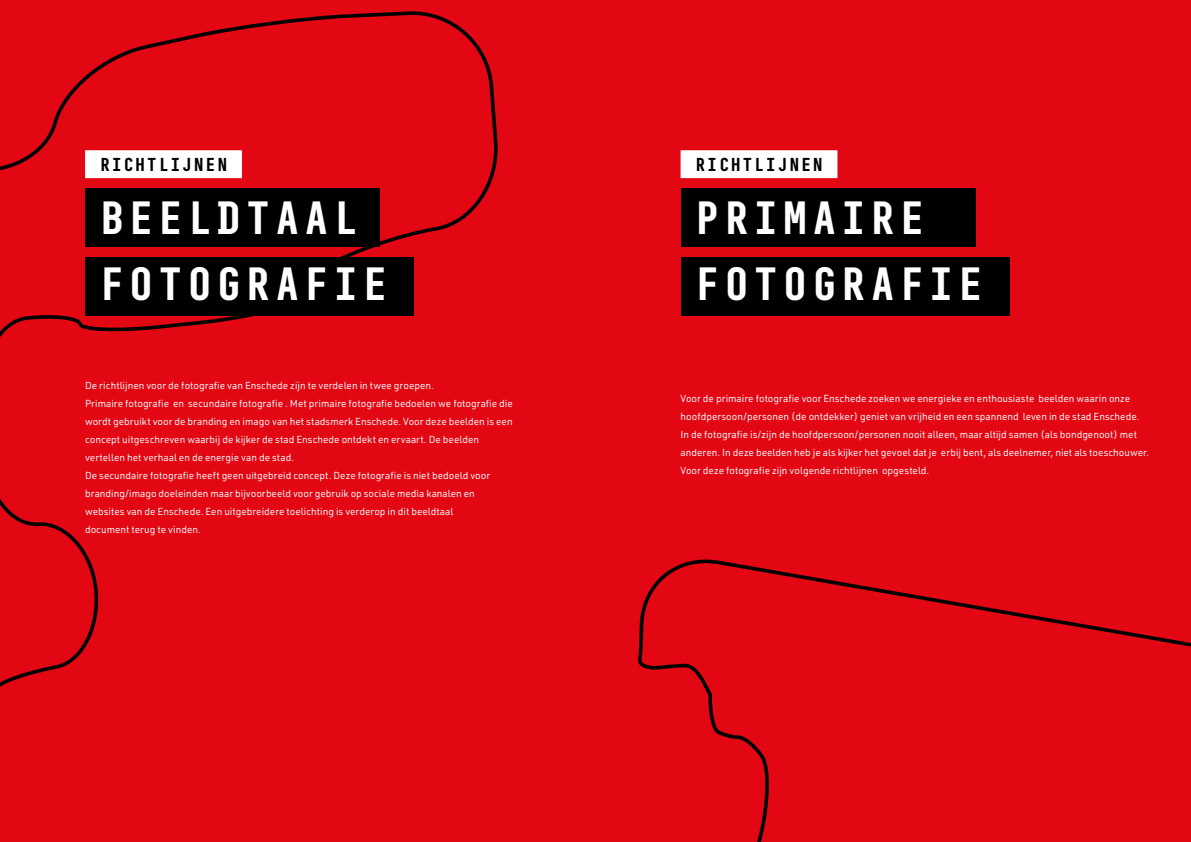
<style>
.page{position:relative;width:1191px;height:842px;background:#fff}
.page>*{position:absolute;margin:0;border:0;box-sizing:border-box;transform-origin:0 0}
.t1{font:700 42.3px "BC Sklonar";letter-spacing:.14em;color:#fff}
.t2{font:700 17px "BC Sklonar";letter-spacing:.14em;color:#000}
.t3{font:10px/18px "URWDIN";color:#fff}
</style>
<div class="page">
<div style="left:586px;top:0;width:605px;height:842px;background:#e30613"></div>
<div style="left:0;top:0;width:595px;height:842px;background:#e30613"></div>
<svg style="left:0;top:11px;width:498px;height:676px"></svg>
<svg style="left:638px;top:559px;width:553px;height:283px"></svg>
<div style="left:85px;top:150px;width:157px;height:28px;background:#fff"></div>
<div style="left:680px;top:150px;width:157px;height:28px;background:#fff"></div>
<div style="left:85px;top:188px;width:295px;height:59px;background:#000"></div>
<div style="left:680px;top:188px;width:295px;height:59px;background:#000"></div>
<div style="left:85px;top:257px;width:329px;height:58px;background:#000"></div>
<div style="left:680px;top:257px;width:329px;height:58px;background:#000"></div>
<h2 class="t2" style="left:100px;top:154px;width:128px">RICHTLIJNEN</h2>
<h2 class="t2" style="left:696px;top:154px;width:128px">RICHTLIJNEN</h2>
<h1 class="t1" style="left:100px;top:191px;width:258px">BEELDTAAL</h1>
<h1 class="t1" style="left:696px;top:191px;width:229px">PRIMAIRE</h1>
<h1 class="t1" style="left:100px;top:258px;width:288px">FOTOGRAFIE</h1>
<h1 class="t1" style="left:696px;top:258px;width:288px">FOTOGRAFIE</h1>
<p class="t3" style="left:85px;top:376px;width:429px">De richtlijnen voor de fotografie van Enschede zijn te verdelen in twee groepen.<br>Primaire fotografieЀ en secundaire fotografieЀ. Met primaire fotografie bedoelen we fotografie die wordt gebruikt voor de branding en imago van het stadsmerk Enschede. Voor deze beelden is een concept uitgeschreven waarbij de kijker de stad Enschede ontdekt en ervaart. De beelden vertellen het verhaal en de energie van de stad.<br>De secundaire fotografie heeft geen uitgebreid concept. Deze fotografie is niet bedoeld voor branding/imago doeleinden maar bijvoorbeeld voor gebruik op sociale media kanalen en websites van de Enschede. Een uitgebreidere toelichting is verderop in dit beeldtaal<br>document terug te vinden.</p>
<p class="t3" style="left:680px;top:389px;width:470px">Voor de primaire fotografie voor Enschede zoeken we energieke en enthousiaste beelden waarin onze hoofdpersoon/personen (de ontdekker) geniet van vrijheid en een spannend leven in de stad Enschede.<br>In de fotografie is/zijn de hoofdpersoon/personen nooit alleen, maar altijd samen (als bondgenoot) met anderen. In deze beelden heb je als kijker het gevoel dat je erbij bent, als deelnemer, niet als toeschouwer.<br>Voor deze fotografie zijn volgende richtlijnen opgesteld.</p>
</div>
